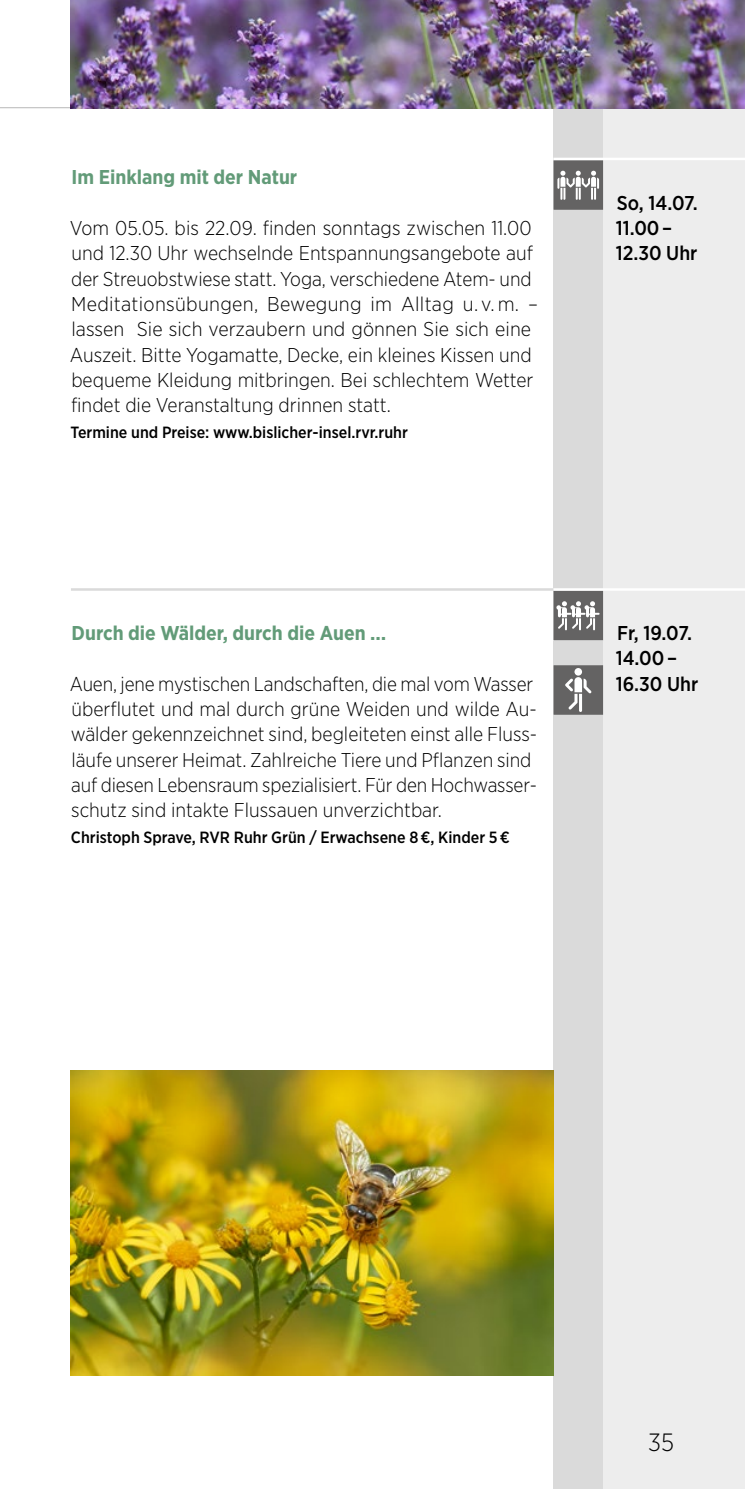
<style>
.page{position:relative;width:745px;height:1489px;background:#fff}
.page>*{position:absolute;margin:0;border:0;box-sizing:border-box;transform-origin:0 0}
.t1{font:300 25px "Gotham Narrow";color:#000}
.t2{font:300 20px/25.2px "Gotham Narrow";color:#000}
.t3{font:700 20px "Gotham Narrow";color:#629b78}
.t4{font:500 20px/25.2px "Gotham Narrow";color:#000}
.t5{font:500 16.25px "Gotham Narrow";color:#000}
</style>
<div class="page">
<hr style="left:0;top:107px;width:744px;height:1px;background:#c6c6c6">
<div style="left:602px;top:108px;width:142px;height:1380px;background:#ededed"></div>
<div style="left:553px;top:108px;width:49px;height:1380px;background:#dadada"></div>
<img style="left:71px;top:1070px;width:482px;height:305px">
<img style="left:71px;top:0;width:673px;height:108px">
<svg style="left:553px;top:160px;width:49px;height:50px;background:#838383"></svg>
<svg style="left:553px;top:590px;width:49px;height:50px;background:#878686"></svg>
<svg style="left:553px;top:665px;width:49px;height:49px;background:#7c7b7b"></svg>
<hr style="left:553px;top:158px;width:191px;height:2px;background:#fff">
<hr style="left:71px;top:588px;width:482px;height:2px;background:#dadada">
<hr style="left:553px;top:588px;width:191px;height:2px;background:#fff">
<p class="t3" style="left:72px;top:164px;width:227px">Im Einklang mit der Natur</p>
<p class="t2" style="left:70px;top:215px;width:469px">Vom 05.05. bis 22.09. finden sonntags zwischen 11.00 und 12.30 Uhr wechselnde Entspannungsangebote auf der Streuobstwiese statt. Yoga, verschiedene Atem- und Meditationsübungen, Bewegung im Alltag u. v. m. – lassen Sie sich verzaubern und gönnen Sie sich eine Auszeit. Bitte Yogamatte, Decke, ein kleines Kissen und bequeme Kleidung mitbringen. Bei schlechtem Wetter findet die Veranstaltung drinnen statt.</p>
<p class="t5" style="left:70px;top:421px;width:339px">Termine und Preise: www.bislicher-insel.rvr.ruhr</p>
<p class="t3" style="left:71px;top:620px;width:316px">Durch die Wälder, durch die Auen …</p>
<p class="t2" style="left:70px;top:670px;width:468px">Auen, jene mystischen Landschaften, die mal vom Wasser überflutet und mal durch grüne Weiden und wilde Au&shy;wälder gekennzeichnet sind, begleiteten einst alle Fluss&shy;läufe unserer Heimat. Zahlreiche Tiere und Pflanzen sind auf diesen Lebensraum spezialisiert. Für den Hochwasser&shy;schutz sind intakte Flussauen unverzichtbar.</p>
<p class="t5" style="left:71px;top:826px;width:440px">Christoph Sprave, RVR Ruhr Grün / Erwachsene 8 €, Kinder 5 €</p>
<p class="t4" style="left:615px;top:190px;width:84px">So, 14.07.<br>11.00 –<br>12.30 Uhr</p>
<p class="t4" style="left:615px;top:620px;width:84px">Fr, 19.07.<br>14.00 –<br>16.30 Uhr</p>
<p class="t1" style="left:647px;top:1426px;width:27px">35</p>
</div>
